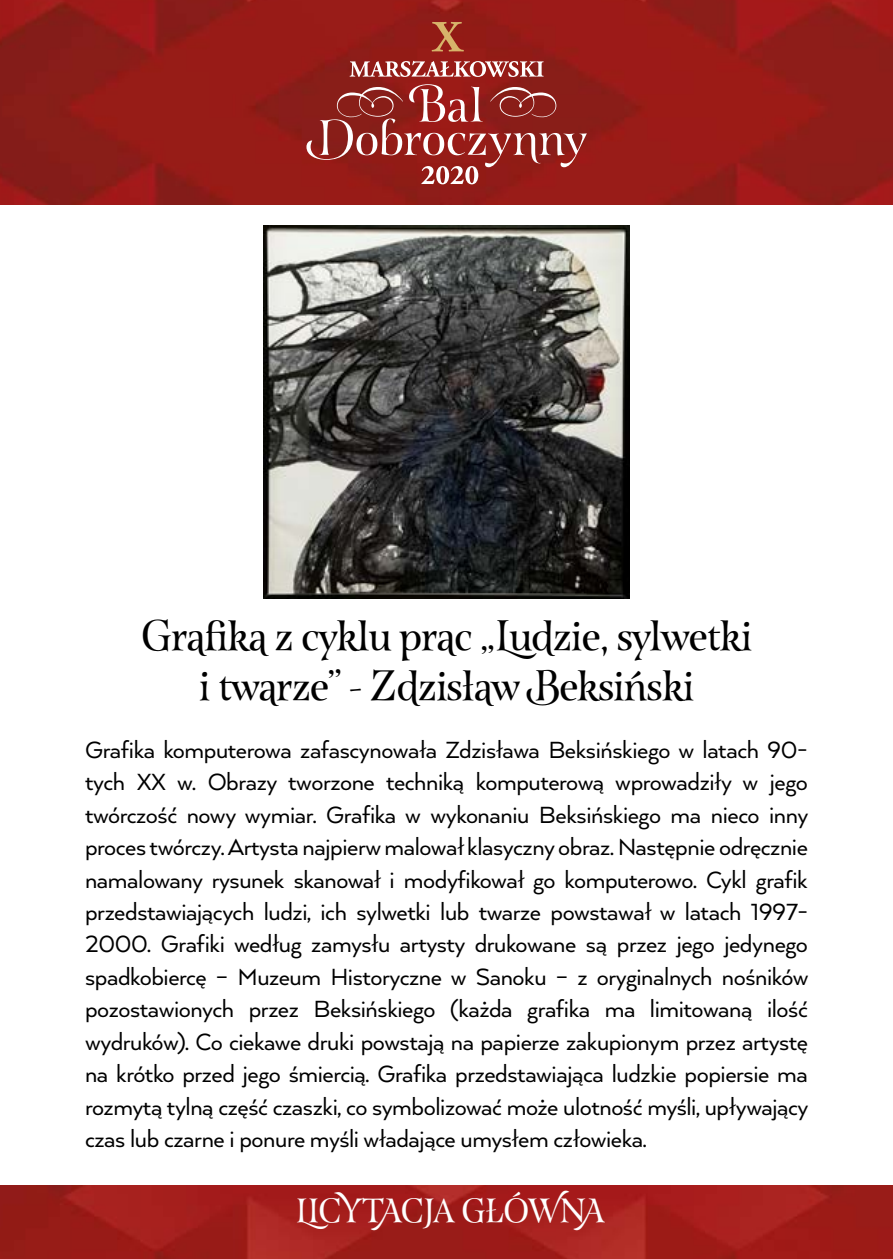
<style>
.page{position:relative;width:893px;height:1259px;background:#fff}
.page>*{position:absolute;margin:0;border:0;box-sizing:border-box;transform-origin:0 0}
.t1{font:42px/50.4px "Esmeralda Pro";letter-spacing:-.02em;color:#000;text-align:center}
.t2{font:33px "Esmeralda Pro";letter-spacing:-.01em;color:#fff}
.t3{font:27px/32.4px "Arquitecta";letter-spacing:-.015em;color:#000;text-align:justify}
</style>
<div class="page">
<img style="left:0;top:0;width:893px;height:204px">
<img style="left:0;top:1185px;width:893px;height:74px">
<svg style="left:306px;top:84px;width:281px;height:100px;background:#9f3b37"></svg>
<svg style="left:350px;top:61px;width:194px;height:16px"></svg>
<svg style="left:431px;top:22px;width:33px;height:29px"></svg>
<img style="left:264px;top:225px;width:365px;height:373px">
<h1 class="t1" style="left:141px;top:608px;width:612px">Grafika z cyklu prac „Ludzie, sylwetki i twarze” - Zdzisław Beksiński</h1>
<p class="t3" style="left:85px;top:732px;width:725px">Grafika komputerowa zafascynowała Zdzisława Beksińskiego w latach 90- tych XX w. Obrazy tworzone techniką komputerową wprowadziły w jego twórczość nowy wymiar. Grafika w wykonaniu Beksińskiego ma nieco inny proces twórczy. Artysta najpierw malował klasyczny obraz. Następnie odręcznie namalowany rysunek skanował i modyfikował go komputerowo. Cykl grafik przedstawiających ludzi, ich sylwetki lub twarze powstawał w latach 1997- 2000. Grafiki według zamysłu artysty drukowane są przez jego jedynego spadkobiercę – Muzeum Historyczne w Sanoku – z oryginalnych nośników pozostawionych przez Beksińskiego (każda grafika ma limitowaną ilość wydruków). Co ciekawe druki powstają na papierze zakupionym przez artystę na krótko przed jego śmiercią. Grafika przedstawiająca ludzkie popiersie ma rozmytą tylną część czaszki, co symbolizować może ulotność myśli, upływający czas lub czarne i ponure myśli władające umysłem człowieka.</p>
<p class="t2" style="left:296px;top:1186px;width:310px">LICYTACJA GŁÓWNA</p>
</div>
